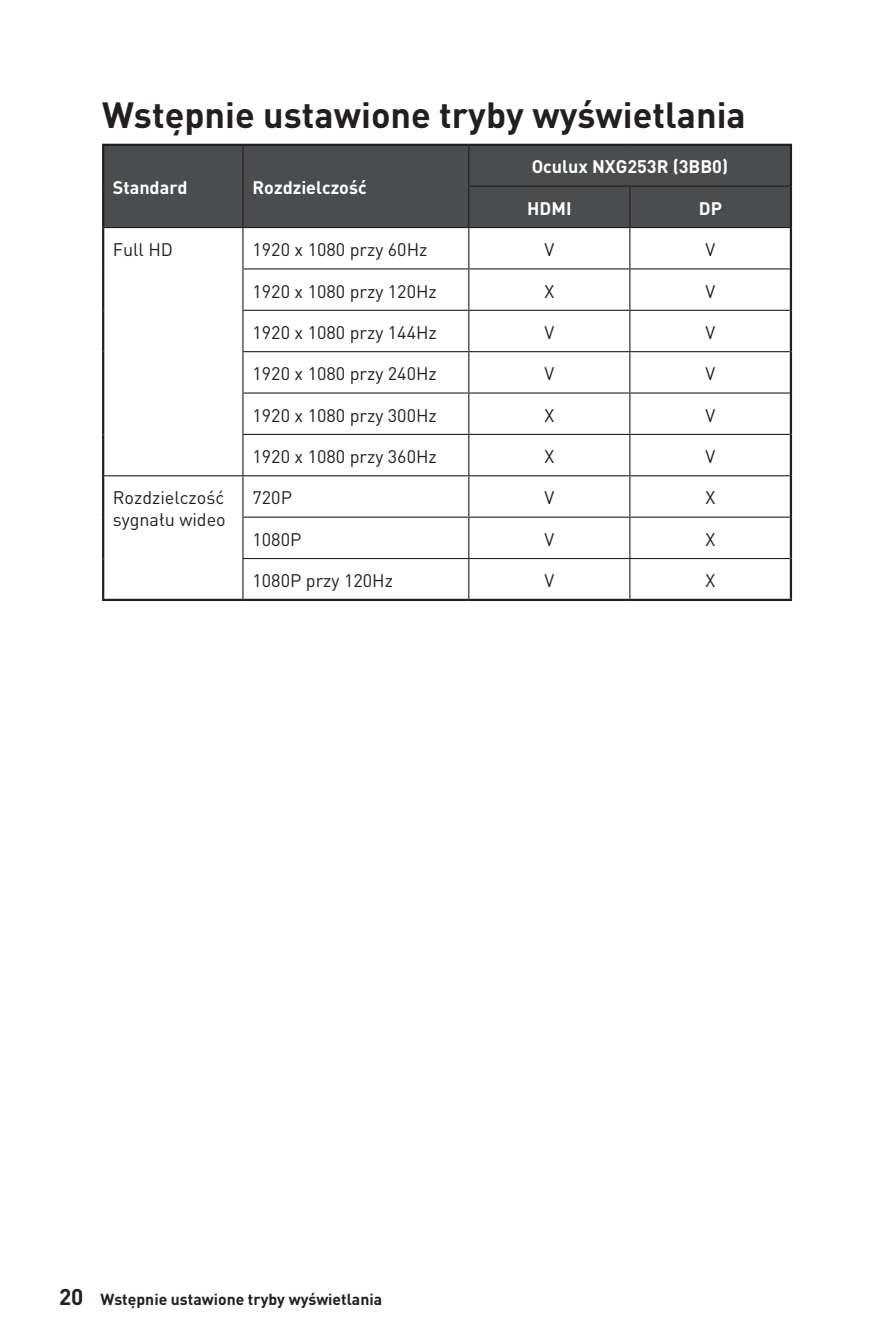
<style>
.page{position:relative;width:893px;height:1340px;background:#fff}
.page>*{position:absolute;margin:0;border:0;box-sizing:border-box;transform-origin:0 0}
.t1{font:700 36px "MSI Din Pro Noto CJK";color:#231f20}
.t2{font:18px/21.6px "MSI Din Pro Noto CJK";color:#231f20}
.t3{font:700 18px "MSI Din Pro Noto CJK";color:#fff}
.t4{font:700 15.75px "MSI Din Pro Noto CJK";color:#231f20}
.s1{font-size:22.5px}
</style>
<div class="page">
<div style="left:104px;top:146px;width:686px;height:81px;background:#4b4c4d"></div>
<hr style="left:468px;top:186px;width:1px;height:41px;background:#231f20">
<hr style="left:102px;top:227px;width:141px;height:1px;background:#231f20">
<hr style="left:243px;top:227px;width:226px;height:1px;background:#231f20">
<hr style="left:469px;top:227px;width:161px;height:1px;background:#231f20">
<hr style="left:630px;top:227px;width:162px;height:1px;background:#231f20">
<hr style="left:102px;top:598px;width:141px;height:3px;background:#231f20">
<hr style="left:242px;top:517px;width:1px;height:41px;background:#231f20">
<hr style="left:242px;top:559px;width:1px;height:39px;background:#231f20">
<hr style="left:629px;top:228px;width:1px;height:40px;background:#231f20">
<hr style="left:469px;top:268px;width:161px;height:1px;background:#231f20">
<hr style="left:630px;top:268px;width:160px;height:1px;background:#231f20">
<hr style="left:629px;top:269px;width:1px;height:41px;background:#231f20">
<hr style="left:102px;top:144px;width:141px;height:2px;background:#231f20">
<hr style="left:102px;top:146px;width:2px;height:40px;background:#231f20">
<hr style="left:243px;top:144px;width:226px;height:2px;background:#231f20">
<hr style="left:102px;top:186px;width:2px;height:41px;background:#231f20">
<hr style="left:790px;top:186px;width:2px;height:41px;background:#231f20">
<hr style="left:790px;top:228px;width:2px;height:41px;background:#231f20">
<hr style="left:790px;top:269px;width:2px;height:41px;background:#231f20">
<hr style="left:790px;top:310px;width:2px;height:42px;background:#231f20">
<hr style="left:790px;top:352px;width:2px;height:41px;background:#231f20">
<hr style="left:790px;top:393px;width:2px;height:41px;background:#231f20">
<hr style="left:790px;top:434px;width:2px;height:42px;background:#231f20">
<hr style="left:102px;top:476px;width:2px;height:41px;background:#231f20">
<hr style="left:790px;top:476px;width:2px;height:41px;background:#231f20">
<hr style="left:102px;top:517px;width:2px;height:41px;background:#231f20">
<hr style="left:790px;top:517px;width:2px;height:41px;background:#231f20">
<hr style="left:102px;top:558px;width:2px;height:40px;background:#231f20">
<hr style="left:790px;top:558px;width:2px;height:40px;background:#231f20">
<hr style="left:243px;top:598px;width:226px;height:3px;background:#231f20">
<hr style="left:469px;top:598px;width:161px;height:3px;background:#231f20">
<hr style="left:630px;top:598px;width:162px;height:3px;background:#231f20">
<hr style="left:469px;top:144px;width:161px;height:2px;background:#231f20">
<hr style="left:630px;top:144px;width:162px;height:2px;background:#231f20">
<hr style="left:468px;top:146px;width:1px;height:40px;background:#231f20">
<hr style="left:469px;top:186px;width:161px;height:1px;background:#231f20">
<hr style="left:630px;top:186px;width:160px;height:1px;background:#231f20">
<hr style="left:469px;top:310px;width:161px;height:1px;background:#231f20">
<hr style="left:468px;top:228px;width:1px;height:40px;background:#231f20">
<hr style="left:468px;top:269px;width:1px;height:41px;background:#231f20">
<hr style="left:468px;top:311px;width:1px;height:40px;background:#231f20">
<hr style="left:468px;top:352px;width:1px;height:40px;background:#231f20">
<hr style="left:468px;top:393px;width:1px;height:41px;background:#231f20">
<hr style="left:468px;top:435px;width:1px;height:40px;background:#231f20">
<hr style="left:242px;top:476px;width:1px;height:40px;background:#231f20">
<hr style="left:468px;top:476px;width:1px;height:40px;background:#231f20">
<hr style="left:242px;top:516px;width:227px;height:1px;background:#231f20">
<hr style="left:630px;top:310px;width:160px;height:1px;background:#231f20">
<hr style="left:629px;top:311px;width:1px;height:40px;background:#231f20">
<hr style="left:469px;top:351px;width:161px;height:1px;background:#231f20">
<hr style="left:630px;top:351px;width:160px;height:1px;background:#231f20">
<hr style="left:629px;top:352px;width:1px;height:40px;background:#231f20">
<hr style="left:102px;top:228px;width:2px;height:41px;background:#231f20">
<hr style="left:102px;top:269px;width:2px;height:41px;background:#231f20">
<hr style="left:102px;top:310px;width:2px;height:42px;background:#231f20">
<hr style="left:102px;top:352px;width:2px;height:41px;background:#231f20">
<hr style="left:102px;top:393px;width:2px;height:41px;background:#231f20">
<hr style="left:102px;top:434px;width:2px;height:42px;background:#231f20">
<hr style="left:242px;top:228px;width:1px;height:40px;background:#231f20">
<hr style="left:242px;top:269px;width:1px;height:41px;background:#231f20">
<hr style="left:242px;top:311px;width:1px;height:40px;background:#231f20">
<hr style="left:242px;top:352px;width:1px;height:40px;background:#231f20">
<hr style="left:242px;top:393px;width:1px;height:41px;background:#231f20">
<hr style="left:242px;top:435px;width:1px;height:40px;background:#231f20">
<hr style="left:104px;top:475px;width:139px;height:1px;background:#231f20">
<hr style="left:469px;top:392px;width:161px;height:1px;background:#231f20">
<hr style="left:630px;top:392px;width:160px;height:1px;background:#231f20">
<hr style="left:629px;top:393px;width:1px;height:41px;background:#231f20">
<hr style="left:469px;top:434px;width:161px;height:1px;background:#231f20">
<hr style="left:630px;top:434px;width:160px;height:1px;background:#231f20">
<hr style="left:629px;top:435px;width:1px;height:40px;background:#231f20">
<hr style="left:243px;top:475px;width:226px;height:1px;background:#231f20">
<hr style="left:469px;top:475px;width:161px;height:1px;background:#231f20">
<hr style="left:630px;top:475px;width:160px;height:1px;background:#231f20">
<hr style="left:629px;top:476px;width:1px;height:40px;background:#231f20">
<hr style="left:469px;top:516px;width:161px;height:1px;background:#231f20">
<hr style="left:468px;top:517px;width:1px;height:41px;background:#231f20">
<hr style="left:630px;top:516px;width:160px;height:1px;background:#231f20">
<hr style="left:629px;top:517px;width:1px;height:41px;background:#231f20">
<hr style="left:242px;top:558px;width:227px;height:1px;background:#231f20">
<hr style="left:469px;top:558px;width:161px;height:1px;background:#231f20">
<hr style="left:468px;top:559px;width:1px;height:39px;background:#231f20">
<hr style="left:630px;top:558px;width:160px;height:1px;background:#231f20">
<hr style="left:629px;top:559px;width:1px;height:39px;background:#231f20">
<hr style="left:242px;top:146px;width:1px;height:40px;background:#231f20">
<hr style="left:242px;top:186px;width:1px;height:41px;background:#231f20">
<hr style="left:790px;top:146px;width:2px;height:40px;background:#231f20">
<hr style="left:629px;top:187px;width:1px;height:40px;background:#231f20">
<hr style="left:242px;top:268px;width:227px;height:1px;background:#231f20">
<hr style="left:242px;top:310px;width:227px;height:1px;background:#231f20">
<hr style="left:242px;top:351px;width:227px;height:1px;background:#231f20">
<hr style="left:242px;top:392px;width:227px;height:1px;background:#231f20">
<hr style="left:242px;top:434px;width:227px;height:1px;background:#231f20">
<h1 class="t1" style="left:102px;top:94px;width:645px">Wstępnie ustawione tryby wyświetlania</h1>
<p class="t3" style="left:113px;top:177px;width:76px">Standard</p>
<p class="t3" style="left:252px;top:177px;width:116px">Rozdzielczość</p>
<p class="t3" style="left:532px;top:157px;width:198px">Oculux NXG253R (3BB0)</p>
<p class="t3" style="left:527px;top:198px;width:46px">HDMI</p>
<p class="t3" style="left:699px;top:198px;width:25px">DP</p>
<p class="t2" style="left:113px;top:239px;width:62px">Full HD</p>
<p class="t2" style="left:252px;top:239px;width:176px">1920 x 1080 przy 60Hz</p>
<p class="t2" style="left:544px;top:239px;width:11px">V</p>
<p class="t2" style="left:705px;top:239px;width:11px">V</p>
<p class="t2" style="left:252px;top:280px;width:186px">1920 x 1080 przy 120Hz</p>
<p class="t2" style="left:544px;top:280px;width:11px">X</p>
<p class="t2" style="left:705px;top:280px;width:11px">V</p>
<p class="t2" style="left:252px;top:322px;width:186px">1920 x 1080 przy 144Hz</p>
<p class="t2" style="left:544px;top:322px;width:11px">V</p>
<p class="t2" style="left:705px;top:322px;width:11px">V</p>
<p class="t2" style="left:252px;top:363px;width:186px">1920 x 1080 przy 240Hz</p>
<p class="t2" style="left:544px;top:363px;width:11px">V</p>
<p class="t2" style="left:705px;top:363px;width:11px">V</p>
<p class="t2" style="left:252px;top:404px;width:186px">1920 x 1080 przy 300Hz</p>
<p class="t2" style="left:544px;top:404px;width:11px">X</p>
<p class="t2" style="left:705px;top:404px;width:11px">V</p>
<p class="t2" style="left:252px;top:446px;width:186px">1920 x 1080 przy 360Hz</p>
<p class="t2" style="left:544px;top:446px;width:11px">X</p>
<p class="t2" style="left:705px;top:446px;width:11px">V</p>
<p class="t2" style="left:113px;top:487px;width:115px">Rozdzielczość sygnału wideo</p>
<p class="t2" style="left:252px;top:487px;width:41px">720P</p>
<p class="t2" style="left:544px;top:487px;width:11px">V</p>
<p class="t2" style="left:705px;top:487px;width:11px">X</p>
<p class="t2" style="left:252px;top:528px;width:50px">1080P</p>
<p class="t2" style="left:544px;top:528px;width:11px">V</p>
<p class="t2" style="left:705px;top:528px;width:11px">X</p>
<p class="t2" style="left:252px;top:570px;width:142px">1080P przy 120Hz</p>
<p class="t2" style="left:544px;top:570px;width:11px">V</p>
<p class="t2" style="left:705px;top:570px;width:11px">X</p>
<p class="t4" style="left:59px;top:1289px;width:325px"><span class="s1">20</span> Wstępnie ustawione tryby wyświetlania</p>
</div>
